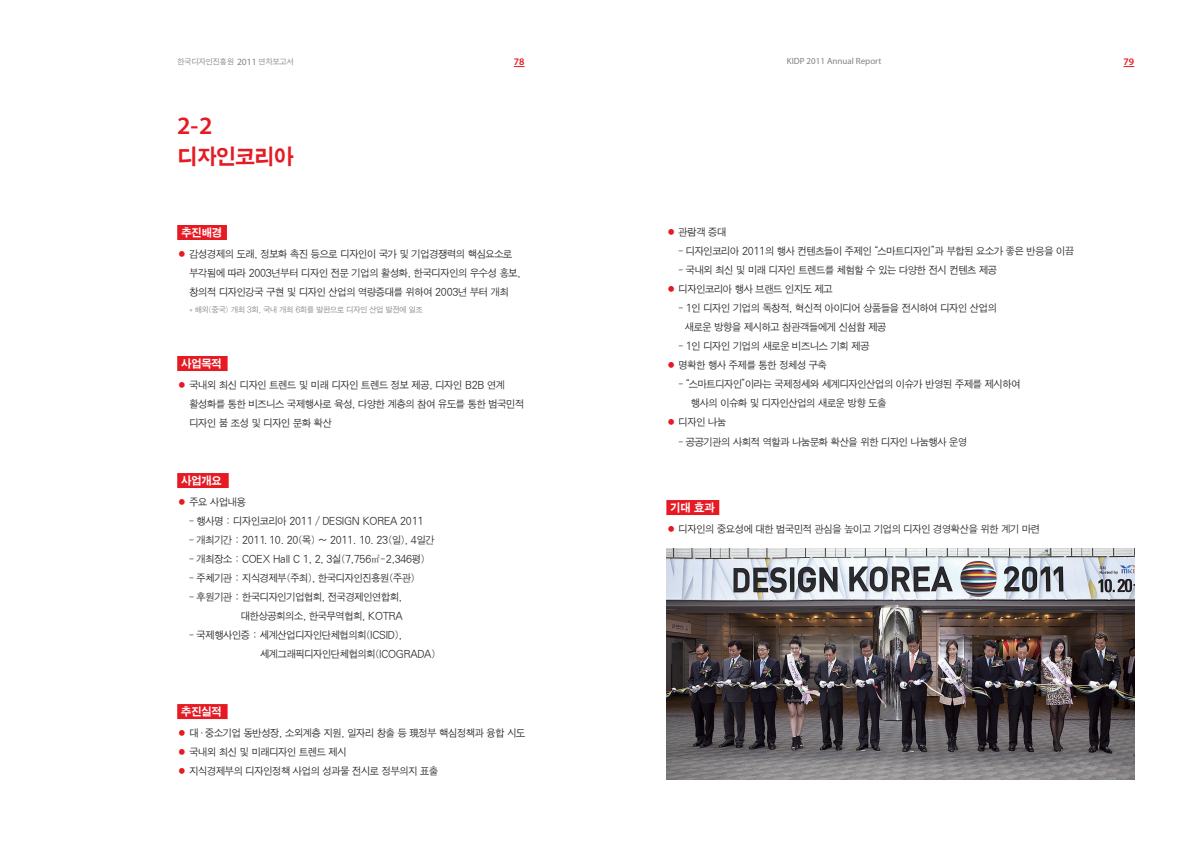
<style>
.page{position:relative;width:1191px;height:842px;background:#fff}
.page>*{position:absolute;margin:0;border:0;box-sizing:border-box;transform-origin:0 0}
.t1{font:600 25px "Myriad Pro";color:#e51a23}
.t2{font:22px "SMK Gothic Std";letter-spacing:-.08em;color:#e51a23;scale:.95 1}
.t3{font:11.5px "SMK Gothic Std";letter-spacing:-.07em;color:#fff;scale:.95 1}
.t4{font:10.2px/19px "SMJ Gothic Std";letter-spacing:-.09em;color:#231f20;scale:.95 1}
.t5{font:600 10px "Myriad Pro";color:#e51a23}
.t6{font:9px "Myriad Pro";color:#808285}
.t7{font:8px "SMJ Gothic Std";letter-spacing:-.09em;color:#808285;scale:.95 1}
.t8{font:8px "SMJ Gothic Std";letter-spacing:-.07em;color:#808285;scale:.95 1}
.s1{font-family:"Myriad Pro";font-size:9.5px}
.s2{color:#e51a23}
</style>
<div class="page">
<div style="left:177px;top:225px;width:50px;height:15px;background:#e51a23"></div>
<div style="left:177px;top:356px;width:51px;height:15px;background:#e51a23"></div>
<div style="left:177px;top:473px;width:52px;height:15px;background:#e51a23"></div>
<div style="left:177px;top:704px;width:51px;height:15px;background:#e51a23"></div>
<div style="left:666px;top:500px;width:53px;height:15px;background:#e51a23"></div>
<img style="left:666px;top:549px;width:468px;height:231px">
<p class="t8" style="left:177px;top:57px;width:125px">한국디자인진흥원 <span class="s1">2011</span> 연차보고서</p>
<p class="t5" style="left:514px;top:55px;width:12px">78</p>
<p class="t6" style="left:787px;top:56px;width:96px">KIDP 2011 Annual Report</p>
<p class="t5" style="left:1123px;top:55px;width:12px">79</p>
<h1 class="t1" style="left:177px;top:110px;width:37px">2-2</h1>
<h2 class="t2" style="left:177px;top:145px;width:125px">디자인코리아</h2>
<p class="t3" style="left:181px;top:227px;width:45px">추진배경</p>
<p class="t4" style="left:189px;top:245px;width:351px;text-indent:-12px"><span class="s2">●</span> 감성경제의 도래, 정보화 촉진 등으로 디자인이 국가 및 기업경쟁력의 핵심요소로 부각됨에 따라 2003년부터 디자인 전문 기업의 활성화, 한국디자인의 우수성 홍보, 창의적 디자인강국 구현 및 디자인 산업의 역량증대를 위하여 2003년 부터 개최</p>
<p class="t7" style="left:189px;top:306px;width:248px">* 해외(중국) 개최 3회, 국내 개최 6회를 발판으로 디자인 산업 발전에 일조</p>
<p class="t3" style="left:181px;top:358px;width:45px">사업목적</p>
<p class="t4" style="left:189px;top:376px;width:355px;text-indent:-12px"><span class="s2">●</span> 국내외 최신 디자인 트렌드 및 미래 디자인 트렌드 정보 제공, 디자인 B2B 연계 활성화를 통한 비즈니스 국제행사로 육성, 다양한 계층의 참여 유도를 통한 범국민적 디자인 붐 조성 및 디자인 문화 확산</p>
<p class="t3" style="left:181px;top:475px;width:45px">사업개요</p>
<p class="t4" style="left:177px;top:493px;width:74px"><span class="s2">●</span> 주요 사업내용</p>
<p class="t4" style="left:189px;top:512px;width:248px">- 행사명 : 디자인코리아 2011 / DESIGN KOREA 2011</p>
<p class="t4" style="left:189px;top:531px;width:260px">- 개최기간 : 2011. 10. 20(목) ~ 2011. 10. 23(일), 4일간</p>
<p class="t4" style="left:189px;top:550px;width:250px">- 개최장소 : COEX Hall C 1, 2, 3실(7,756㎡-2,346평)</p>
<p class="t4" style="left:189px;top:569px;width:239px">- 주체기관 : 지식경제부(주최), 한국디자인진흥원(주관)</p>
<p class="t4" style="left:189px;top:588px;width:227px;text-align:right">- 후원기관 : 한국디자인기업협회, 전국경제인연합회, 대한상공회의소, 한국무역협회, KOTRA</p>
<p class="t4" style="left:260px;top:626px;width:187px;text-indent:-70px">- 국제행사인증 : 세계산업디자인단체협의회(ICSID), 세계그래픽디자인단체협의회(ICOGRADA)</p>
<p class="t3" style="left:181px;top:706px;width:45px">추진실적</p>
<p class="t4" style="left:177px;top:724px;width:368px"><span class="s2">●</span> 대・중소기업 동반성장, 소외계층 지원, 일자리 창출 등 現정부 핵심정책과 융합 시도</p>
<p class="t4" style="left:177px;top:743px;width:180px"><span class="s2">●</span> 국내외 최신 및 미래디자인 트렌드 제시</p>
<p class="t4" style="left:177px;top:762px;width:277px"><span class="s2">●</span> 지식경제부의 디자인정책 사업의 성과물 전시로 정부의지 표출</p>
<p class="t4" style="left:666px;top:223px;width:65px"><span class="s2">●</span> 관람객 증대</p>
<p class="t4" style="left:678px;top:242px;width:418px">- 디자인코리아 2011의 행사 컨텐츠들이 주제인 “스마트디자인”과 부합된 요소가 좋은 반응을 이끔</p>
<p class="t4" style="left:678px;top:261px;width:337px">- 국내외 최신 및 미래 디자인 트렌드를 체험할 수 있는 다양한 전시 컨텐츠 제공</p>
<p class="t4" style="left:666px;top:280px;width:177px"><span class="s2">●</span> 디자인코리아 행사 브랜드 인지도 제고</p>
<p class="t4" style="left:684px;top:299px;width:330px;text-indent:-6px">- 1인 디자인 기업의 독창적, 혁신적 아이디어 상품들을 전시하여 디자인 산업의 새로운 방향을 제시하고 참관객들에게 신섬함 제공</p>
<p class="t4" style="left:678px;top:337px;width:203px">- 1인 디자인 기업의 새로운 비즈니스 기회 제공</p>
<p class="t4" style="left:666px;top:356px;width:171px"><span class="s2">●</span> 명확한 행사 주제를 통한 정체성 구축</p>
<p class="t4" style="left:690px;top:375px;width:349px;text-indent:-12px">- “스마트디자인”이라는 국제정세와 세계디자인산업의 이슈가 반영된 주제를 제시하여 행사의 이슈화 및 디자인산업의 새로운 방향 도출</p>
<p class="t4" style="left:666px;top:413px;width:65px"><span class="s2">●</span> 디자인 나눔</p>
<p class="t4" style="left:678px;top:432px;width:306px">- 공공기관의 사회적 역할과 나눔문화 확산을 위한 디자인 나눔행사 운영</p>
<p class="t3" style="left:670px;top:502px;width:49px">기대 효과</p>
<p class="t4" style="left:666px;top:520px;width:395px"><span class="s2">●</span> 디자인의 중요성에 대한 범국민적 관심을 높이고 기업의 디자인 경영확산을 위한 계기 마련</p>
</div>
